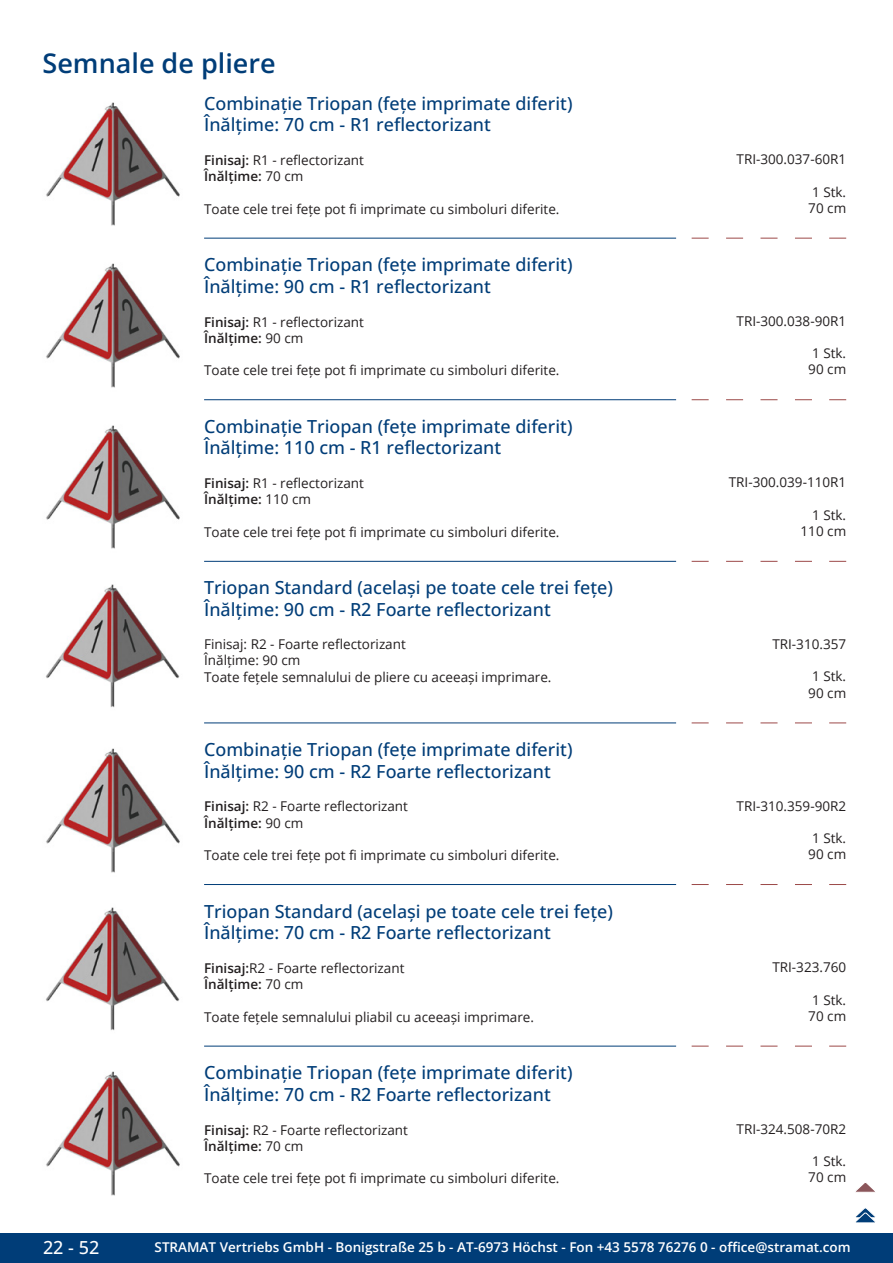
<style>
.page{position:relative;width:893px;height:1263px;background:#fff}
.page>*{position:absolute;margin:0;border:0;box-sizing:border-box;transform-origin:0 0}
.GruppeName{font:600 27px "Open Sans";color:#003d78}
.ArtikelName{font:500 18px/21.6px "Open Sans";color:#003d78}
.t1{font:500 18px "Open Sans";color:#fff}
.Beschreibung{font:13.5px/16.2px "Open Sans";color:#231f20}
.ArtikelNummer{font:13.5px "Open Sans";color:#231f20}
.t2{font:600 13.5px "Open Sans";color:#fff}
.s1{font-weight:600}
</style>
<div class="page">
<div style="left:0;top:1233px;width:893px;height:30px;background:#003d78"></div>
<img style="left:46px;top:102px;width:134px;height:124px">
<img style="left:46px;top:263px;width:134px;height:125px">
<svg style="left:692px;top:238px;width:17px;height:1px"></svg>
<svg style="left:726px;top:238px;width:17px;height:1px"></svg>
<svg style="left:760px;top:238px;width:17px;height:1px"></svg>
<svg style="left:795px;top:238px;width:17px;height:1px"></svg>
<svg style="left:829px;top:238px;width:17px;height:1px"></svg>
<hr style="left:204px;top:238px;width:472px;height:1px;background:#003d78">
<img style="left:46px;top:425px;width:134px;height:124px">
<svg style="left:692px;top:399px;width:17px;height:1px"></svg>
<svg style="left:726px;top:399px;width:17px;height:1px"></svg>
<svg style="left:760px;top:399px;width:17px;height:1px"></svg>
<svg style="left:795px;top:399px;width:17px;height:1px"></svg>
<svg style="left:829px;top:399px;width:17px;height:1px"></svg>
<hr style="left:204px;top:399px;width:472px;height:1px;background:#003d78">
<img style="left:46px;top:584px;width:134px;height:124px">
<svg style="left:692px;top:561px;width:17px;height:1px"></svg>
<svg style="left:726px;top:561px;width:17px;height:1px"></svg>
<svg style="left:760px;top:561px;width:17px;height:1px"></svg>
<svg style="left:795px;top:561px;width:17px;height:1px"></svg>
<svg style="left:829px;top:561px;width:17px;height:1px"></svg>
<hr style="left:204px;top:561px;width:472px;height:1px;background:#003d78">
<img style="left:46px;top:748px;width:134px;height:125px">
<svg style="left:692px;top:723px;width:17px;height:1px"></svg>
<svg style="left:726px;top:723px;width:17px;height:1px"></svg>
<svg style="left:760px;top:723px;width:17px;height:1px"></svg>
<svg style="left:795px;top:723px;width:17px;height:1px"></svg>
<svg style="left:829px;top:723px;width:17px;height:1px"></svg>
<hr style="left:204px;top:723px;width:472px;height:1px;background:#003d78">
<img style="left:46px;top:907px;width:134px;height:124px">
<svg style="left:692px;top:884px;width:17px;height:1px"></svg>
<svg style="left:726px;top:884px;width:17px;height:1px"></svg>
<svg style="left:760px;top:884px;width:17px;height:1px"></svg>
<svg style="left:795px;top:884px;width:17px;height:1px"></svg>
<svg style="left:829px;top:884px;width:17px;height:1px"></svg>
<hr style="left:204px;top:884px;width:472px;height:1px;background:#003d78">
<img style="left:46px;top:1071px;width:134px;height:125px">
<svg style="left:692px;top:1046px;width:17px;height:1px"></svg>
<svg style="left:726px;top:1046px;width:17px;height:1px"></svg>
<svg style="left:760px;top:1046px;width:17px;height:1px"></svg>
<svg style="left:795px;top:1046px;width:17px;height:1px"></svg>
<svg style="left:829px;top:1046px;width:17px;height:1px"></svg>
<hr style="left:204px;top:1046px;width:472px;height:1px;background:#003d78">
<svg style="left:856px;top:1183px;width:19px;height:9px"></svg>
<svg style="left:855px;top:1208px;width:21px;height:15px"></svg>
<p class="GruppeName" style="left:43px;top:44px;width:235px">Semnale de pliere</p>
<p class="ArtikelName" style="left:204px;top:92px;width:370px">Combinație Triopan (fețe imprimate diferit)<br>Înălțime: 70 cm - R1 reflectorizant</p>
<p class="Beschreibung" style="left:204px;top:152px;width:161px"><span class="s1">Finisaj:</span> R1 - reflectorizant<br><span class="s1">Înălțime:</span> 70 cm</p>
<p class="Beschreibung" style="left:204px;top:200px;width:357px">Toate cele trei fețe pot fi imprimate cu simboluri diferite.</p>
<p class="ArtikelName" style="left:204px;top:253px;width:370px">Combinație Triopan (fețe imprimate diferit)<br>Înălțime: 90 cm - R1 reflectorizant</p>
<p class="Beschreibung" style="left:204px;top:313px;width:161px"><span class="s1">Finisaj:</span> R1 - reflectorizant<br><span class="s1">Înălțime:</span> 90 cm</p>
<p class="Beschreibung" style="left:204px;top:362px;width:357px">Toate cele trei fețe pot fi imprimate cu simboluri diferite.</p>
<p class="ArtikelName" style="left:204px;top:415px;width:370px">Combinație Triopan (fețe imprimate diferit)<br>Înălțime: 110 cm - R1 reflectorizant</p>
<p class="Beschreibung" style="left:204px;top:475px;width:161px"><span class="s1">Finisaj:</span> R1 - reflectorizant<br><span class="s1">Înălțime:</span> 110 cm</p>
<p class="Beschreibung" style="left:204px;top:523px;width:357px">Toate cele trei fețe pot fi imprimate cu simboluri diferite.</p>
<p class="ArtikelNummer" style="left:736px;top:150px;width:111px">TRI-300.037-60R1</p>
<p class="ArtikelNummer" style="left:812px;top:182px;width:36px">1 Stk.</p>
<p class="ArtikelNummer" style="left:808px;top:199px;width:39px">70 cm</p>
<p class="ArtikelNummer" style="left:736px;top:312px;width:111px">TRI-300.038-90R1</p>
<p class="ArtikelNummer" style="left:812px;top:344px;width:36px">1 Stk.</p>
<p class="ArtikelNummer" style="left:808px;top:360px;width:39px">90 cm</p>
<p class="ArtikelNummer" style="left:729px;top:473px;width:119px">TRI-300.039-110R1</p>
<p class="ArtikelNummer" style="left:812px;top:506px;width:36px">1 Stk.</p>
<p class="ArtikelNummer" style="left:800px;top:522px;width:47px">110 cm</p>
<p class="ArtikelName" style="left:204px;top:576px;width:410px">Triopan Standard (același pe toate cele trei fețe)<br>Înălțime: 90 cm - R2 Foarte reflectorizant</p>
<p class="Beschreibung" style="left:204px;top:636px;width:349px">Finisaj: R2 - Foarte reflectorizant<br>Înălțime: 90 cm<br>Toate fețele semnalului de pliere cu aceeași imprimare.</p>
<p class="ArtikelNummer" style="left:772px;top:635px;width:75px">TRI-310.357</p>
<p class="ArtikelNummer" style="left:812px;top:667px;width:36px">1 Stk.</p>
<p class="ArtikelNummer" style="left:808px;top:683px;width:39px">90 cm</p>
<p class="ArtikelName" style="left:204px;top:738px;width:370px">Combinație Triopan (fețe imprimate diferit)<br>Înălțime: 90 cm - R2 Foarte reflectorizant</p>
<p class="Beschreibung" style="left:204px;top:798px;width:205px"><span class="s1">Finisaj:</span> R2 - Foarte reflectorizant<br><span class="s1">Înălțime:</span> 90 cm</p>
<p class="Beschreibung" style="left:204px;top:847px;width:357px">Toate cele trei fețe pot fi imprimate cu simboluri diferite.</p>
<p class="ArtikelName" style="left:204px;top:900px;width:410px">Triopan Standard (același pe toate cele trei fețe)<br>Înălțime: 70 cm - R2 Foarte reflectorizant</p>
<p class="Beschreibung" style="left:204px;top:960px;width:202px"><span class="s1">Finisaj:</span>R2 - Foarte reflectorizant<br><span class="s1">Înălțime:</span> 70 cm</p>
<p class="Beschreibung" style="left:204px;top:1008px;width:331px">Toate fețele semnalului pliabil cu aceeași imprimare.</p>
<p class="ArtikelName" style="left:204px;top:1061px;width:370px">Combinație Triopan (fețe imprimate diferit)<br>Înălțime: 70 cm - R2 Foarte reflectorizant</p>
<p class="Beschreibung" style="left:204px;top:1121px;width:205px"><span class="s1">Finisaj:</span> R2 - Foarte reflectorizant<br><span class="s1">Înălțime:</span> 70 cm</p>
<p class="Beschreibung" style="left:204px;top:1170px;width:357px">Toate cele trei fețe pot fi imprimate cu simboluri diferite.</p>
<p class="ArtikelNummer" style="left:736px;top:796px;width:111px">TRI-310.359-90R2</p>
<p class="ArtikelNummer" style="left:812px;top:829px;width:36px">1 Stk.</p>
<p class="ArtikelNummer" style="left:808px;top:845px;width:39px">90 cm</p>
<p class="ArtikelNummer" style="left:772px;top:958px;width:75px">TRI-323.760</p>
<p class="ArtikelNummer" style="left:812px;top:990px;width:36px">1 Stk.</p>
<p class="ArtikelNummer" style="left:808px;top:1007px;width:39px">70 cm</p>
<p class="ArtikelNummer" style="left:736px;top:1120px;width:111px">TRI-324.508-70R2</p>
<p class="ArtikelNummer" style="left:812px;top:1152px;width:36px">1 Stk.</p>
<p class="ArtikelNummer" style="left:808px;top:1168px;width:39px">70 cm</p>
<h2 class="t1" style="left:43px;top:1234px;width:58px">22 - 52</h2>
<p class="t2" style="left:155px;top:1238px;width:698px">STRAMAT Vertriebs GmbH - Bonigstraße 25 b - AT-6973 Höchst - Fon +43 5578 76276 0 - office@stramat.com</p>
</div>
